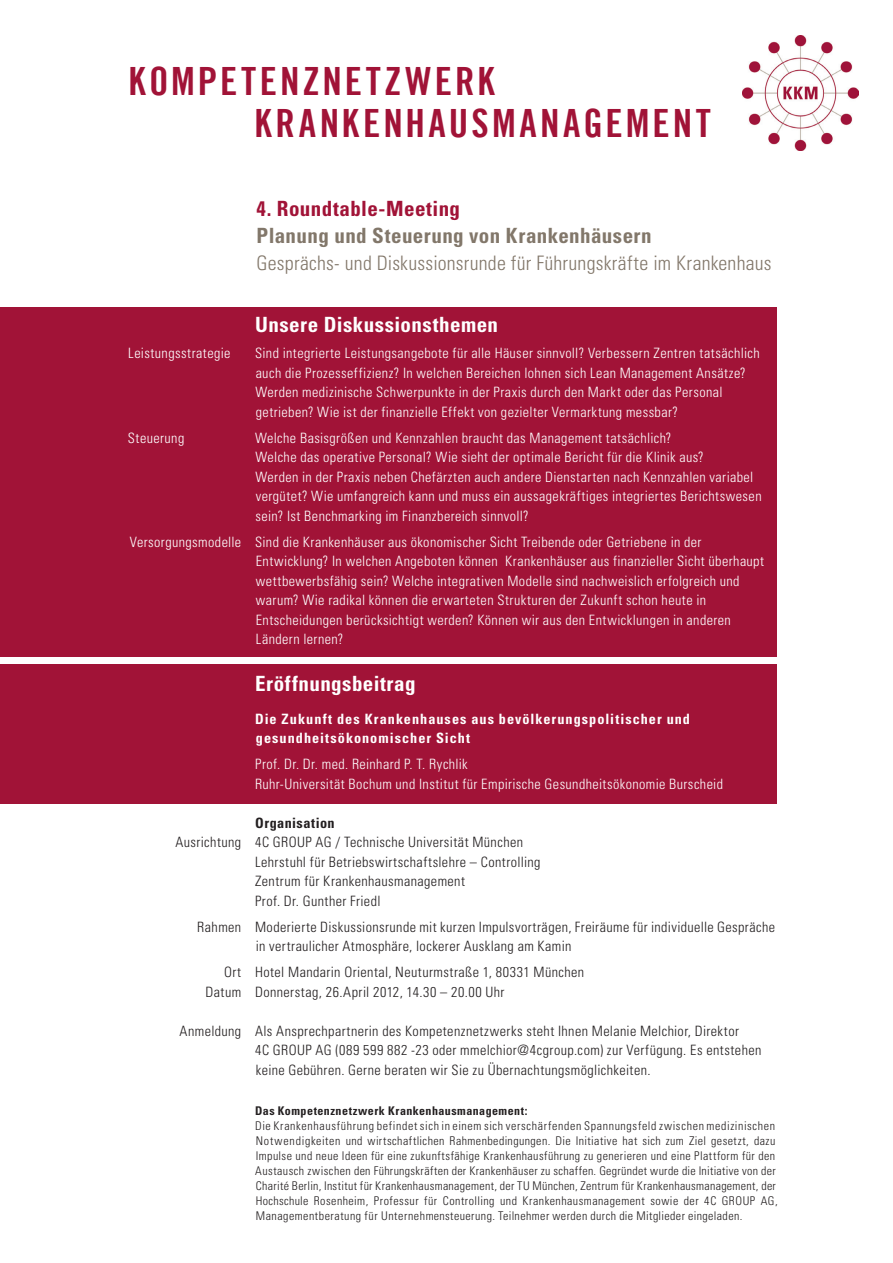
<style>
.page{position:relative;width:893px;height:1263px;background:#fff}
.page>*{position:absolute;margin:0;border:0;box-sizing:border-box;transform-origin:0 0}
._4CG_Subhead_14pt{font:39px "Trade Gothic LT Bold Cond Twenty";letter-spacing:.08em;color:#a11337}
._4CG_fließ_bold{font:700 condensed 21px "Univers LT Std";letter-spacing:.025em;color:#fff}
._4CG_fließ{font:700 condensed 21px "Univers LT Std";letter-spacing:.02em;color:#82776a}
._4CG_fließ_bold-2{font:700 condensed 21px "Univers LT Std";letter-spacing:.02em;color:#a11337}
._4CG_fließ-2{font:300 condensed 19.95px "Univers LT Std";letter-spacing:.01em;color:#82776a}
._4CG_fließ-3{font:300 condensed 14.25px/19.5px "Univers LT Std";letter-spacing:.03em;color:#fff}
._4CG_fließ-4{font:300 condensed 14.25px/19.5px "Univers LT Std";letter-spacing:.03em;color:#231f20}
._4CG_fließ-5{font:700 condensed 14.25px/19.5px "Univers LT Std";letter-spacing:.07em;color:#fff}
._4CG_fließ_bold-3{font:700 condensed 14.25px "Univers LT Std";letter-spacing:.03em;color:#231f20}
._4CG_fließ_bold-4{font:300 condensed 12px/15px "Univers LT Std";letter-spacing:.035em;color:#231f20}
._4CG_fließ_bold-5{font:700 condensed 12px "Univers LT Std";letter-spacing:.04em;color:#231f20}
</style>
<div class="page">
<div style="left:0;top:307px;width:776px;height:350px;background:#a11337"></div>
<div style="left:0;top:664px;width:776px;height:140px;background:#a11337"></div>
<img style="left:743px;top:35px;width:115px;height:116px">
<p class="_4CG_Subhead_14pt" style="left:129px;top:57px;width:368px">KOMPETENZNETZWERK</p>
<p class="_4CG_Subhead_14pt" style="left:254px;top:99px;width:458px">KRANKENHAUSMANAGEMENT</p>
<p class="_4CG_fließ_bold-2" style="left:257px;top:196px;width:205px">4. Roundtable-Meeting</p>
<p class="_4CG_fließ" style="left:257px;top:223px;width:397px">Planung und Steuerung von Krankenhäusern</p>
<p class="_4CG_fließ-2" style="left:257px;top:251px;width:516px">Gesprächs- und Diskussionsrunde für Führungskräfte im Krankenhaus</p>
<p class="_4CG_fließ_bold" style="left:255px;top:312px;width:244px">Unsere Diskussionsthemen</p>
<p class="_4CG_fließ-3" style="left:128px;top:343px;width:104px">Leistungsstrategie</p>
<p class="_4CG_fließ-3" style="left:255px;top:343px;width:506px">Sind integrierte Leistungsangebote für alle Häuser sinnvoll? Verbessern Zentren tatsächlich auch die Prozesseffizienz? In welchen Bereichen lohnen sich Lean Management Ansätze?<br>Werden medizinische Schwerpunkte in der Praxis durch den Markt oder das Personal getrieben? Wie ist der finanzielle Effekt von gezielter Vermarktung messbar?</p>
<p class="_4CG_fließ-3" style="left:128px;top:428px;width:58px">Steuerung</p>
<p class="_4CG_fließ-3" style="left:255px;top:428px;width:508px">Welche Basisgrößen und Kennzahlen braucht das Management tatsächlich?<br>Welche das operative Personal? Wie sieht der optimale Bericht für die Klinik aus?<br>Werden in der Praxis neben Chefärzten auch andere Dienstarten nach Kennzahlen variabel vergütet? Wie umfangreich kann und muss ein aussagekräftiges integriertes Berichtswesen sein? Ist Benchmarking im Finanzbereich sinnvoll?</p>
<p class="_4CG_fließ-3" style="left:256px;top:532px;width:510px;text-indent:-126px">Versorgungsmodelle Sind die Krankenhäuser aus ökonomischer Sicht Treibende oder Getriebene in der Entwicklung? In welchen Angeboten können Krankenhäuser aus finanzieller Sicht überhaupt wettbewerbsfähig sein? Welche integrativen Modelle sind nachweislich erfolgreich und warum? Wie radikal können die erwarteten Strukturen der Zukunft schon heute in Entscheidungen berücksichtigt werden? Können wir aus den Entwicklungen in anderen Ländern lernen?</p>
<p class="_4CG_fließ_bold" style="left:255px;top:670px;width:162px">Eröffnungsbeitrag</p>
<p class="_4CG_fließ-5" style="left:255px;top:709px;width:436px">Die Zukunft des Krankenhauses aus bevölkerungspolitischer und gesundheitsökonomischer Sicht</p>
<p class="_4CG_fließ-3" style="left:255px;top:754px;width:214px">Prof. Dr. Dr. med. Reinhard P. T. Rychlik</p>
<p class="_4CG_fließ-3" style="left:255px;top:774px;width:469px">Ruhr-Universität Bochum und Institut für Empirische Gesundheitsökonomie Burscheid</p>
<p class="_4CG_fließ_bold-3" style="left:255px;top:814px;width:81px">Organisation</p>
<p class="_4CG_fließ-4" style="left:175px;top:832px;width:349px">Ausrichtung 4C GROUP AG / Technische Universität München</p>
<p class="_4CG_fließ-4" style="left:255px;top:852px;width:287px">Lehrstuhl für Betriebswirtschaftslehre – Controlling</p>
<p class="_4CG_fließ-4" style="left:255px;top:871px;width:211px">Zentrum für Krankenhausmanagement</p>
<p class="_4CG_fließ-4" style="left:255px;top:891px;width:127px">Prof. Dr. Gunther Friedl</p>
<p class="_4CG_fließ-4" style="left:256px;top:917px;width:521px;text-indent:-58px">Rahmen Moderierte Diskussionsrunde mit kurzen Impulsvorträgen, Freiräume für individuelle Gespräche in vertraulicher Atmosphäre, lockerer Ausklang am Kamin</p>
<p class="_4CG_fließ-4" style="left:224px;top:962px;width:362px">Ort Hotel Mandarin Oriental, Neuturmstraße 1, 80331 München</p>
<p class="_4CG_fließ-4" style="left:205px;top:982px;width:300px">Datum Donnerstag, 26.April 2012, 14.30 – 20.00 Uhr</p>
<p class="_4CG_fließ-4" style="left:255px;top:1021px;width:508px;text-indent:-75px">Anmeldung Als Ansprechpartnerin des Kompetenznetzwerks steht Ihnen Melanie Melchior, Direktor<br>4C GROUP AG (089 599 882 -23 oder mmelchior@4cgroup.com) zur Verfügung. Es entstehen keine Gebühren. Gerne beraten wir Sie zu Übernachtungsmöglichkeiten.</p>
<p class="_4CG_fließ_bold-5" style="left:255px;top:1104px;width:274px">Das Kompetenznetzwerk Krankenhausmanagement:</p>
<p class="_4CG_fließ_bold-4" style="left:255px;top:1119px;width:524px">Die Krankenhausführung befindet sich in einem sich verschärfenden Spannungsfeld zwischen medizinischen Notwendigkeiten und wirtschaftlichen Rahmenbedingungen. Die Initiative hat sich zum Ziel gesetzt, dazu Impulse und neue Ideen für eine zukunftsfähige Krankenhausführung zu generieren und eine Plattform für den Austausch zwischen den Führungskräften der Krankenhäuser zu schaffen. Gegründet wurde die Initiative von der Charité Berlin, Institut für Krankenhausmanagement, der TU München, Zentrum für Krankenhausmanagement, der Hochschule Rosenheim, Professur für Controlling und Krankenhausmanagement sowie der 4C GROUP AG, Managementberatung für Unternehmensteuerung. Teilnehmer werden durch die Mitglieder eingeladen.</p>
</div>
